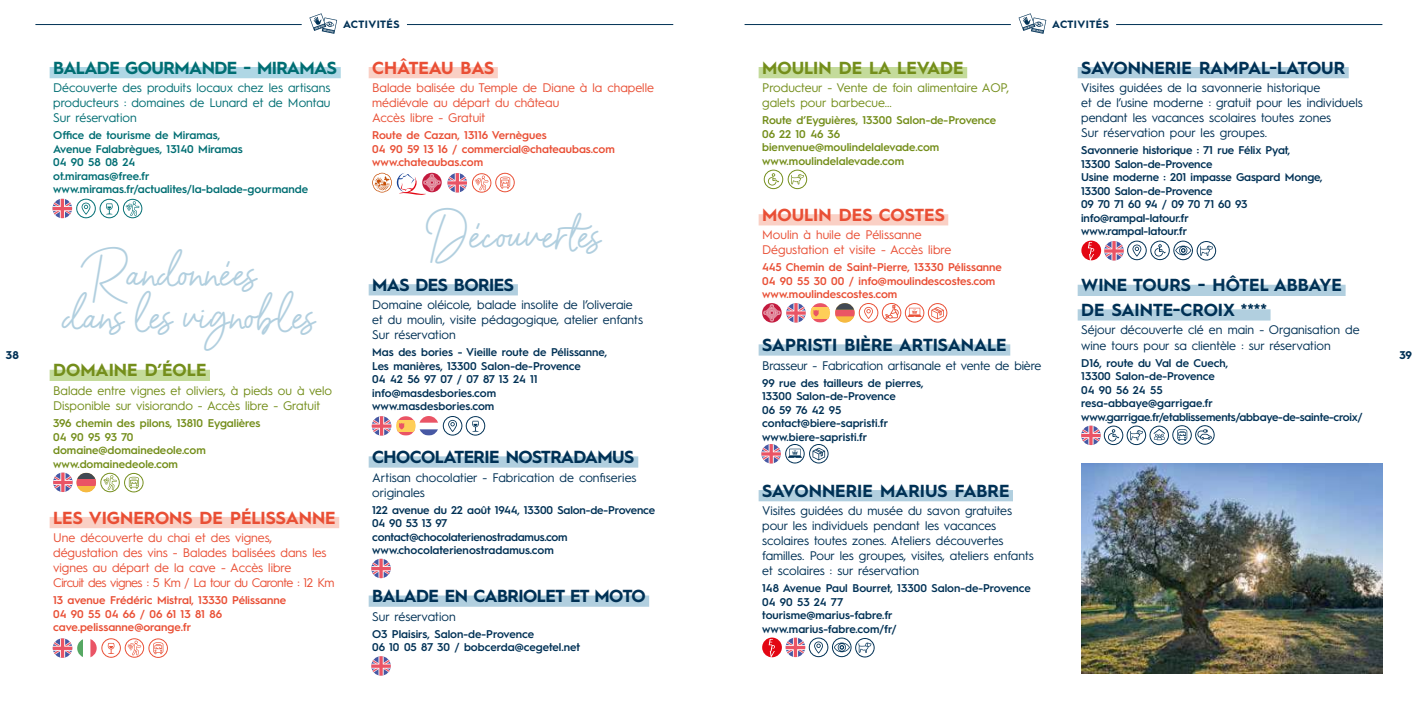
<style>
.page{position:relative;width:1418px;height:709px;background:#fff}
.page>*{position:absolute;margin:0;border:0;box-sizing:border-box;transform-origin:0 0}
.t1{font:40px/43.4px "Barcelony";letter-spacing:.02em;color:#b1cfdf}
.t2{font:700 17.5px/24.5px "Hurme Geometric Sans 1";letter-spacing:-.015em;color:#003155}
.t3{font:700 17.5px "Hurme Geometric Sans 1";color:#e94f35}
.t4{font:700 17.5px "Hurme Geometric Sans 1";color:#748e1b}
.t5{font:700 17.5px "Hurme Geometric Sans 1";letter-spacing:-.03em;color:#006e73}
.t6{font:12.5px/15px "Hurme Geometric Sans 1";color:#003155}
.t7{font:12.5px/15px "Hurme Geometric Sans 1";color:#e94f35}
.t8{font:12.5px/15px "Hurme Geometric Sans 1";color:#748e1b}
.t9{font:12.5px/15px "Hurme Geometric Sans 1";color:#006e73;text-align:justify}
.t10{font:600 11.25px/13.5px "Hurme Geometric Sans 1";letter-spacing:-.01em;color:#003155}
.t11{font:600 11.25px/13.5px "Hurme Geometric Sans 1";color:#e94f35}
.t12{font:600 11.25px/13.5px "Hurme Geometric Sans 1";color:#748e1b}
.t13{font:600 11.25px/13.5px "Hurme Geometric Sans 1";color:#006e73}
.t14{font:700 11.25px "Hurme Geometric Sans 1";color:#003155}
.t15{font:700 10.62px "Hurme Geometric Sans 1";letter-spacing:.04em;color:#003155}
</style>
<div class="page">
<img style="left:1081px;top:463px;width:301px;height:210px">
<hr style="left:407px;top:24px;width:265px;height:1px;background:#003155">
<hr style="left:1116px;top:24px;width:265px;height:1px;background:#003155">
<hr style="left:36px;top:24px;width:265px;height:1px;background:#003155">
<hr style="left:745px;top:24px;width:265px;height:1px;background:#003155">
<svg style="left:309px;top:13px;width:28px;height:21px"></svg>
<svg style="left:1018px;top:13px;width:28px;height:21px"></svg>
<div style="left:50px;top:67px;width:291px;height:11px;background:#afd7e5"></div>
<div style="left:50px;top:370px;width:160px;height:11px;background:#c4db9b"></div>
<div style="left:50px;top:517px;width:289px;height:11px;background:#fad0c5"></div>
<div style="left:369px;top:67px;width:129px;height:11px;background:#fad0c5"></div>
<div style="left:369px;top:284px;width:149px;height:11px;background:#b1cfdf"></div>
<div style="left:369px;top:456px;width:269px;height:11px;background:#b1cfdf"></div>
<div style="left:369px;top:595px;width:280px;height:11px;background:#b1cfdf"></div>
<div style="left:758px;top:67px;width:209px;height:11px;background:#c4db9b"></div>
<div style="left:758px;top:214px;width:190px;height:11px;background:#fad0c5"></div>
<div style="left:758px;top:344px;width:252px;height:11px;background:#b1cfdf"></div>
<div style="left:758px;top:490px;width:255px;height:11px;background:#b1cfdf"></div>
<div style="left:1077px;top:67px;width:271px;height:11px;background:#b1cfdf"></div>
<div style="left:1077px;top:285px;width:268px;height:11px;background:#b1cfdf"></div>
<div style="left:1077px;top:309px;width:193px;height:11px;background:#b1cfdf"></div>
<svg style="left:371px;top:558px;width:20px;height:20px"></svg>
<svg style="left:371px;top:656px;width:20px;height:19px"></svg>
<svg style="left:763px;top:170px;width:44px;height:19px"></svg>
<svg style="left:761px;top:444px;width:67px;height:19px"></svg>
<svg style="left:1081px;top:425px;width:133px;height:20px"></svg>
<svg style="left:53px;top:472px;width:91px;height:20px"></svg>
<svg style="left:372px;top:173px;width:69px;height:22px"></svg>
<svg style="left:372px;top:416px;width:113px;height:19px"></svg>
<svg style="left:53px;top:199px;width:89px;height:19px"></svg>
<svg style="left:53px;top:638px;width:30px;height:20px"></svg>
<svg style="left:90px;top:638px;width:78px;height:20px"></svg>
<svg style="left:447px;top:173px;width:67px;height:20px"></svg>
<svg style="left:762px;top:303px;width:185px;height:19px"></svg>
<svg style="left:762px;top:637px;width:112px;height:20px"></svg>
<svg style="left:1081px;top:241px;width:135px;height:19px"></svg>
<p class="t15" style="left:343px;top:16px;width:58px">ACTIVITÉS</p>
<p class="t15" style="left:1052px;top:16px;width:58px">ACTIVITÉS</p>
<h2 class="t3" style="left:372px;top:55px;width:124px">CHÂTEAU BAS</h2>
<p class="t7" style="left:372px;top:79px;width:283px">Balade balisée du Temple de Diane à la chapelle médiévale au départ du château<br>Accès libre - Gratuit</p>
<p class="t11" style="left:372px;top:128px;width:244px">Route de Cazan, 13116 Vernègues<br>04 90 59 13 16 / commercial@chateaubas.com www.chateaubas.com</p>
<h2 class="t5" style="left:53px;top:55px;width:285px">BALADE GOURMANDE - MIRAMAS</h2>
<p class="t9" style="left:53px;top:79px;width:279px">Découverte des produits locaux chez les artisans producteurs : domaines de Lunard et de Montau Sur réservation</p>
<p class="t13" style="left:53px;top:128px;width:256px">Office de tourisme de Miramas,<br>Avenue Falabrègues, 13140 Miramas<br>04 90 58 08 24<br>ot.miramas@free.fr www.miramas.fr/actualites/la-balade-gourmande</p>
<h2 class="t4" style="left:762px;top:55px;width:203px">MOULIN DE LA LEVADE</h2>
<p class="t8" style="left:762px;top:79px;width:248px">Producteur - Vente de foin alimentaire AOP, galets pour barbecue...</p>
<p class="t12" style="left:762px;top:113px;width:235px">Route d’Eyguières, 13300 Salon-de-Provence<br>06 22 10 46 36 bienvenue@moulindelalevade.com www.moulindelalevade.com</p>
<h2 class="t2" style="left:1081px;top:54px;width:265px">SAVONNERIE RAMPAL-LATOUR</h2>
<p class="t6" style="left:1081px;top:79px;width:283px">Visites guidées de la savonnerie historique<br>et de l’usine moderne : gratuit pour les individuels pendant les vacances scolaires toutes zones<br>Sur réservation pour les groupes.</p>
<p class="t10" style="left:1081px;top:143px;width:243px">Savonnerie historique : 71 rue Félix Pyat,<br>13300 Salon-de-Provence<br>Usine moderne : 201 impasse Gaspard Monge,<br>13300 Salon-de-Provence<br>09 70 71 60 94 / 09 70 71 60 93 info@rampal-latour.fr<br>www.rampal-latour.fr</p>
<h2 class="t2" style="left:1081px;top:272px;width:262px">WINE TOURS - HÔTEL ABBAYE<br>DE SAINTE-CROIX ****</h2>
<p class="t6" style="left:1081px;top:322px;width:280px">Séjour découverte clé en main - Organisation de wine tours pour sa clientèle : sur réservation</p>
<p class="t10" style="left:1081px;top:355px;width:283px">D16, route du Val de Cuech,<br>13300 Salon-de-Provence<br>04 90 56 24 55<br>resa-abbaye@garrigae.fr www.garrigae.fr/etablissements/abbaye-de-sainte-croix/</p>
<h1 class="t1" style="left:428px;top:210px;width:177px">Découvertes</h1>
<h2 class="t3" style="left:762px;top:202px;width:184px">MOULIN DES COSTES</h2>
<p class="t7" style="left:762px;top:227px;width:191px">Moulin à huile de Pélissanne<br>Dégustation et visite - Accès libre</p>
<p class="t11" style="left:762px;top:260px;width:241px">445 Chemin de Saint-Pierre, 13330 Pélissanne<br>04 90 55 30 00 / info@moulindescostes.com www.moulindescostes.com</p>
<h2 class="t2" style="left:762px;top:331px;width:246px">SAPRISTI BIÈRE ARTISANALE</h2>
<p class="t6" style="left:762px;top:357px;width:281px">Brasseur - Fabrication artisanale et vente de bière</p>
<p class="t10" style="left:762px;top:375px;width:163px">99 rue des tailleurs de pierres,<br>13300 Salon-de-Provence<br>06 59 76 42 95 contact@biere-sapristi.fr www.biere-sapristi.fr</p>
<h1 class="t1" style="left:475px;top:217px;width:5px">'</h1>
<h1 class="t1" style="left:64px;top:248px;width:252px;text-indent:23px">Randonnées' dans les vignobles</h1>
<h2 class="t2" style="left:372px;top:271px;width:143px">MAS DES BORIES</h2>
<p class="t6" style="left:372px;top:297px;width:272px">Domaine oléicole, balade insolite de l’oliveraie et du moulin, visite pédagogique, atelier enfants<br>Sur réservation</p>
<p class="t10" style="left:372px;top:345px;width:236px">Mas des bories - Vieille route de Pélissanne,<br>Les manières, 13300 Salon-de-Provence<br>04 42 56 97 07 / 07 87 13 24 11 info@masdesbories.com www.masdesbories.com</p>
<h2 class="t2" style="left:372px;top:443px;width:263px">CHOCOLATERIE NOSTRADAMUS</h2>
<p class="t6" style="left:372px;top:469px;width:266px">Artisan chocolatier - Fabrication de confiseries originales</p>
<p class="t10" style="left:372px;top:502px;width:284px">122 avenue du 22 août 1944, 13300 Salon-de-Provence 04 90 53 13 97<br>contact@chocolaterienostradamus.com www.chocolaterienostradamus.com</p>
<h2 class="t2" style="left:372px;top:582px;width:275px">BALADE EN CABRIOLET ET MOTO</h2>
<p class="t6" style="left:372px;top:608px;width:85px">Sur réservation</p>
<p class="t10" style="left:372px;top:626px;width:209px">O3 Plaisirs, Salon-de-Provence<br>06 10 05 87 30 / bobcerda@cegetel.net</p>
<p class="t14" style="left:6px;top:347px;width:14px">38</p>
<p class="t14" style="left:1399px;top:347px;width:14px">39</p>
<h2 class="t4" style="left:53px;top:358px;width:155px">DOMAINE D’ÉOLE</h2>
<p class="t8" style="left:53px;top:382px;width:280px">Balade entre vignes et oliviers, à pieds ou à velo<br>Disponible sur visiorando - Accès libre - Gratuit</p>
<p class="t12" style="left:53px;top:415px;width:209px">396 chemin des pilons, 13810 Eygalières<br>04 90 95 93 70 domaine@domainedeole.com www.domainedeole.com</p>
<h2 class="t2" style="left:762px;top:477px;width:249px">SAVONNERIE MARIUS FABRE</h2>
<p class="t6" style="left:762px;top:502px;width:273px">Visites guidées du musée du savon gratuites pour les individuels pendant les vacances scolaires toutes zones. Ateliers découvertes familles. Pour les groupes, visites, ateliers enfants et scolaires : sur réservation</p>
<p class="t10" style="left:762px;top:581px;width:270px">148 Avenue Paul Bourret, 13300 Salon-de-Provence<br>04 90 53 24 77<br>tourisme@marius-fabre.fr<br>www.marius-fabre.com/fr/</p>
<h2 class="t3" style="left:53px;top:505px;width:284px">LES VIGNERONS DE PÉLISSANNE</h2>
<p class="t7" style="left:53px;top:529px;width:283px">Une découverte du chai et des vignes, dégustation des vins - Balades balisées dans les vignes au départ de la cave - Accès libre<br>Circuit des vignes : 5 Km / La tour du Caronte : 12 Km</p>
<p class="t11" style="left:53px;top:592px;width:234px">13 avenue Frédéric Mistral, 13330 Pélissanne<br>04 90 55 04 66 / 06 61 13 81 86 cave.pelissanne@orange.fr</p>
</div>
